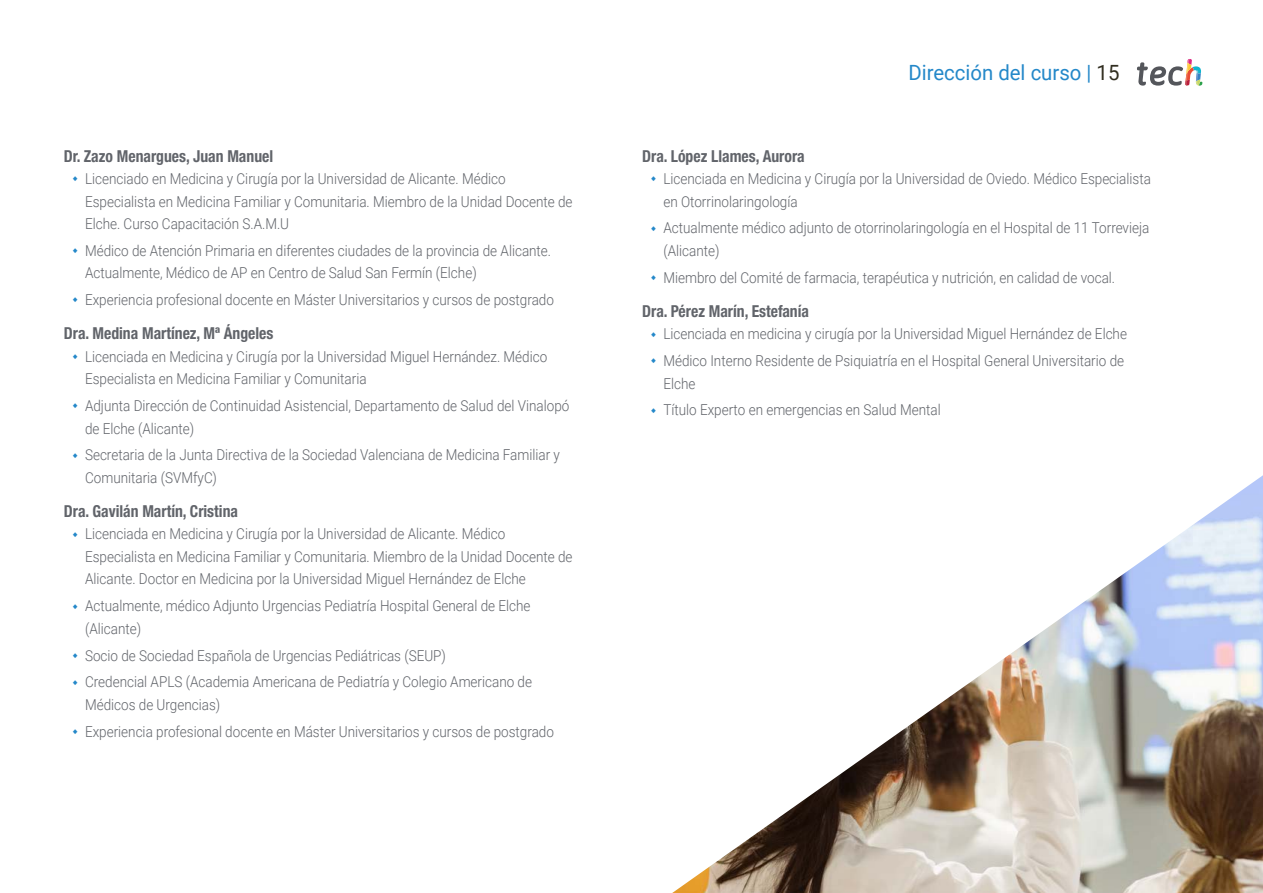
<style>
.page{position:relative;width:1263px;height:893px;background:#fff}
.page>*{position:absolute;margin:0;border:0;box-sizing:border-box;transform-origin:0 0}
.Sección___Pag{font:21px "Roboto";color:#2488c9}
.Autor_ok{font:700 condensed 16.5px "Helvetica Neue LT Std";color:#61646a;scale:.95 1}
.t1{font:300 15px/22.5px "Roboto";color:#61646a;scale:.9 1}
.s1{color:#312e20}
</style>
<div class="page">
<img style="left:672px;top:475px;width:591px;height:418px">
<svg style="left:1137px;top:59px;width:65px;height:27px"></svg>
<p class="Autor_ok" style="left:64px;top:146px;width:222px">Dr. Zazo Menargues, Juan Manuel</p>
<p class="t1" style="left:85px;top:167px;width:543px">Licenciado en Medicina y Cirugía por la Universidad de Alicante. Médico<br>Especialista en Medicina Familiar y Comunitaria. Miembro de la Unidad Docente de<br>Elche. Curso Capacitación S.A.M.U</p>
<p class="t1" style="left:85px;top:239px;width:519px">Médico de Atención Primaria en diferentes ciudades de la provincia de Alicante.<br>Actualmente, Médico de AP en Centro de Salud San Fermín (Elche)</p>
<p class="t1" style="left:85px;top:288px;width:523px">Experiencia profesional docente en Máster Universitarios y cursos de postgrado</p>
<p class="Autor_ok" style="left:64px;top:324px;width:222px">Dra. Medina Martínez, Mª Ángeles</p>
<p class="t1" style="left:85px;top:345px;width:515px">Licenciada en Medicina y Cirugía por la Universidad Miguel Hernández. Médico<br>Especialista en Medicina Familiar y Comunitaria</p>
<p class="t1" style="left:85px;top:394px;width:538px">Adjunta Dirección de Continuidad Asistencial, Departamento de Salud del Vinalopó de Elche (Alicante)</p>
<p class="t1" style="left:85px;top:443px;width:529px">Secretaria de la Junta Directiva de la Sociedad Valenciana de Medicina Familiar y<br>Comunitaria (SVMfyC)</p>
<p class="Autor_ok" style="left:64px;top:501px;width:185px">Dra. Gavilán Martín, Cristina</p>
<p class="t1" style="left:85px;top:522px;width:543px">Licenciada en Medicina y Cirugía por la Universidad de Alicante. Médico<br>Especialista en Medicina Familiar y Comunitaria. Miembro de la Unidad Docente de<br>Alicante. Doctor en Medicina por la Universidad Miguel Hernández de Elche</p>
<p class="t1" style="left:85px;top:594px;width:496px">Actualmente, médico Adjunto Urgencias Pediatría Hospital General de Elche (Alicante)</p>
<p class="t1" style="left:85px;top:643px;width:402px">Socio de Sociedad Española de Urgencias Pediátricas (SEUP)</p>
<p class="t1" style="left:85px;top:670px;width:498px">Credencial APLS (Academia Americana de Pediatría y Colegio Americano de<br>Médicos de Urgencias)</p>
<p class="t1" style="left:85px;top:719px;width:523px">Experiencia profesional docente en Máster Universitarios y cursos de postgrado</p>
<p class="Sección___Pag" style="left:908px;top:57px;width:213px">Dirección del curso | <span class="s1">15</span></p>
<p class="Autor_ok" style="left:642px;top:146px;width:173px">Dra. López Llames, Aurora</p>
<p class="t1" style="left:663px;top:167px;width:543px">Licenciada en Medicina y Cirugía por la Universidad de Oviedo. Médico Especialista en Otorrinolaringología</p>
<p class="t1" style="left:663px;top:216px;width:542px">Actualmente médico adjunto de otorrinolaringología en el Hospital de 11 Torrevieja (Alicante)</p>
<p class="t1" style="left:663px;top:266px;width:503px">Miembro del Comité de farmacia, terapéutica y nutrición, en calidad de vocal.</p>
<p class="Autor_ok" style="left:642px;top:301px;width:177px">Dra. Pérez Marín, Estefanía</p>
<p class="t1" style="left:663px;top:322px;width:517px">Licenciada en medicina y cirugía por la Universidad Miguel Hernández de Elche</p>
<p class="t1" style="left:663px;top:349px;width:513px">Médico Interno Residente de Psiquiatría en el Hospital General Universitario de<br>Elche</p>
<p class="t1" style="left:663px;top:398px;width:310px">Título Experto en emergencias en Salud Mental</p>
</div>
